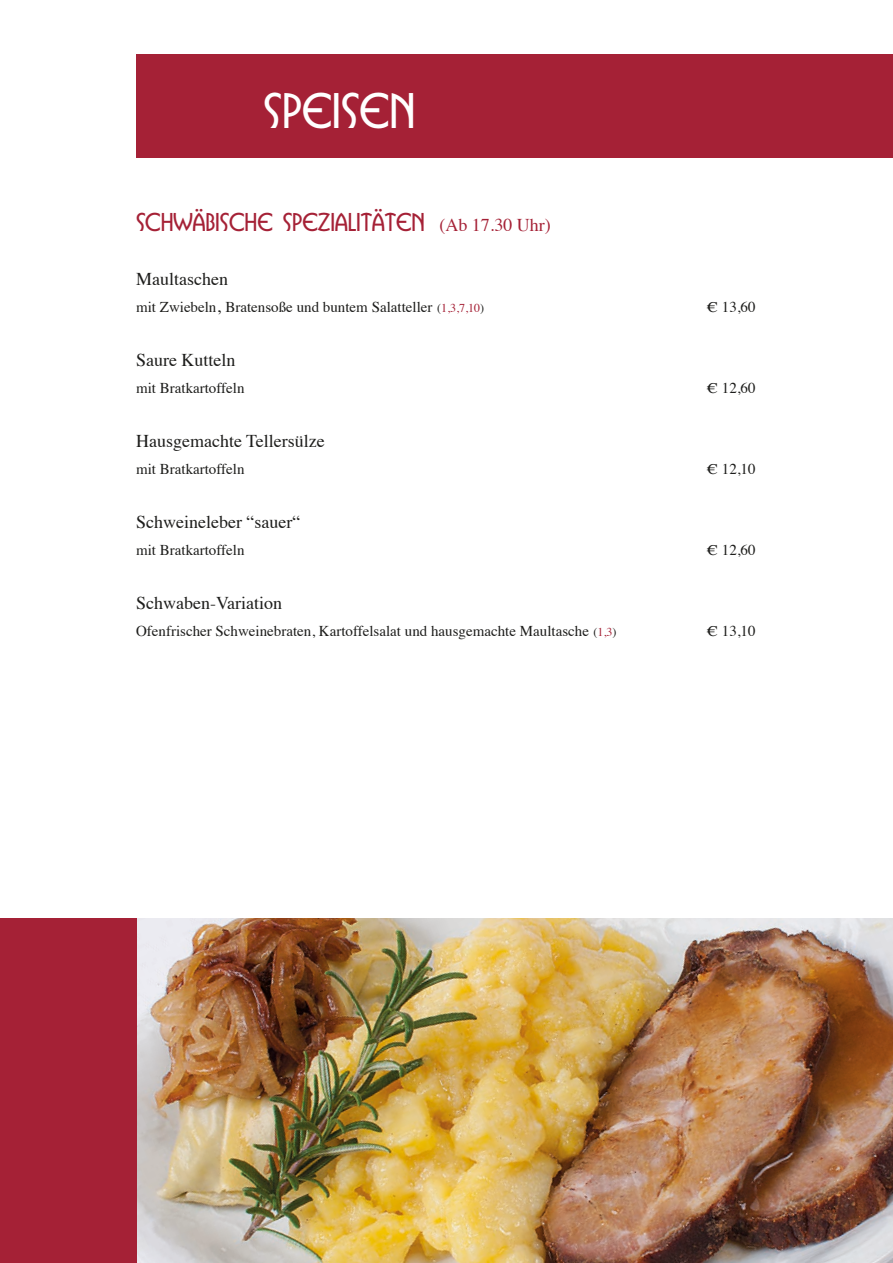
<style>
.page{position:relative;width:893px;height:1263px;background:#fff}
.page>*{position:absolute;margin:0;border:0;box-sizing:border-box;transform-origin:0 0}
.t1{font:700 46.5px "Busorama IT Cby BT";color:#fff}
.t2{font:700 24px "Busorama IT Cby BT";color:#a52136}
.Essen{font:18px "Times";color:#1d1d1b}
.Essen-2{font:15px "Times";color:#1d1d1b}
.s1{font-family:"Times";font-weight:400;font-size:18px}
.s2{font-size:18px}
.s3{font-size:12px}
.s4{font-size:12px;color:#a52136}
</style>
<div class="page">
<div style="left:136px;top:54px;width:757px;height:103px;background:#a52136"></div>
<img style="left:136px;top:918px;width:757px;height:345px">
<div style="left:0;top:918px;width:136px;height:345px;background:#a52136"></div>
<p class="t1" style="left:264px;top:83px;width:153px">SPEISEN</p>
<p class="t2" style="left:136px;top:208px;width:416px">SCHWÄBISCHE SPEZIALITÄTEN <span class="s1">(Ab 17.30 Uhr)</span></p>
<p class="Essen" style="left:136px;top:262px;width:93px">Maultaschen</p>
<p class="Essen-2" style="left:136px;top:293px;width:349px">mit Zwiebeln<span class="s2">,</span> Bratensoße und buntem Salatteller <span class="s3">(</span><span class="s4">1,3,7,10</span><span class="s3">)</span></p>
<p class="Essen-2" style="left:707px;top:293px;width:50px">€ 13,60</p>
<p class="Essen" style="left:136px;top:343px;width:101px">Saure Kutteln</p>
<p class="Essen-2" style="left:136px;top:374px;width:110px">mit Bratkartoffeln</p>
<p class="Essen-2" style="left:707px;top:374px;width:50px">€ 12,60</p>
<p class="Essen" style="left:136px;top:424px;width:190px">Hausgemachte Tellersülze</p>
<p class="Essen-2" style="left:136px;top:455px;width:110px">mit Bratkartoffeln</p>
<p class="Essen-2" style="left:707px;top:455px;width:50px">€ 12,10</p>
<p class="Essen" style="left:136px;top:505px;width:166px">Schweineleber “sauer“</p>
<p class="Essen-2" style="left:136px;top:536px;width:110px">mit Bratkartoffeln</p>
<p class="Essen-2" style="left:707px;top:536px;width:50px">€ 12,60</p>
<p class="Essen" style="left:136px;top:586px;width:147px">Schwaben-Variation</p>
<p class="Essen-2" style="left:136px;top:617px;width:482px">Ofenfrischer Schweinebraten, Kartoffelsalat und hausgemachte Maultasche <span class="s3">(</span><span class="s4">1,3</span><span class="s3">)</span></p>
<p class="Essen-2" style="left:707px;top:617px;width:50px">€ 13,10</p>
</div>
